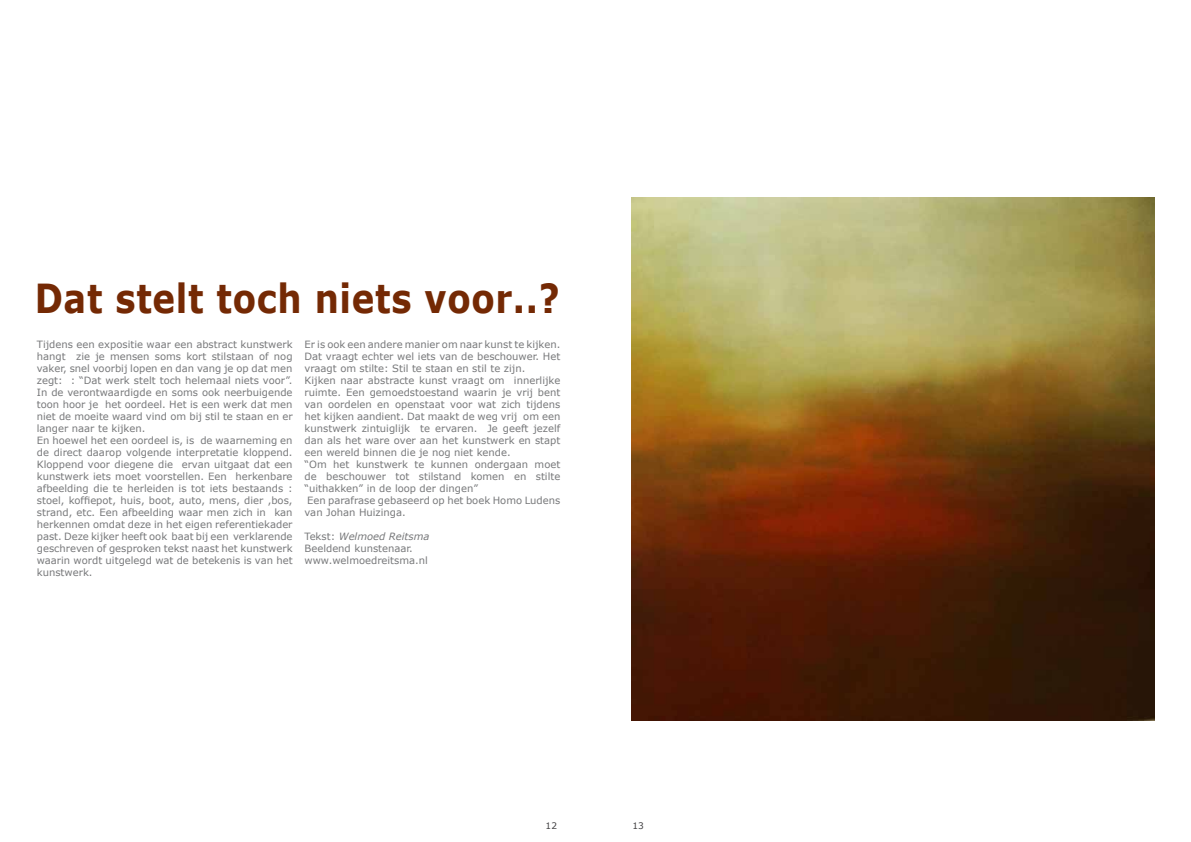
<style>
.page{position:relative;width:1191px;height:842px;background:#fff}
.page>*{position:absolute;margin:0;border:0;box-sizing:border-box;transform-origin:0 0}
.t1{font:700 40px "Verdana";letter-spacing:.02em;color:#742904;scale:.85 1}
.t2{font:10px/12px "Verdana";color:#77787a}
.t3{font:9px "Verdana";color:#414042}
.s1{font-style:italic}
</style>
<div class="page">
<img style="left:631px;top:197px;width:523px;height:523px">
<h1 class="t1" style="left:35px;top:270px;width:619px">Dat stelt toch niets voor..?</h1>
<p class="t2" style="left:37px;top:338px;width:257px">Tijdens een expositie waar een abstract kunstwerk hangt zie je mensen soms kort stilstaan of nog vaker, snel voorbij lopen en dan vang je op dat men zegt: : “Dat werk stelt toch helemaal niets voor”.<br>In de verontwaardigde en soms ook neerbuigende toon hoor je het oordeel. Het is een werk dat men niet de moeite waard vind om bij stil te staan en er langer naar te kijken.<br>En hoewel het een oordeel is, is de waarneming en de direct daarop volgende interpretatie kloppend.<br>Kloppend voor diegene die ervan uitgaat dat een kunstwerk iets moet voorstellen. Een herkenbare afbeelding die te herleiden is tot iets bestaands : stoel, koffiepot, huis, boot, auto, mens, dier ,bos, strand, etc. Een afbeelding waar men zich in kan herkennen omdat deze in het eigen referentiekader past. Deze kijker heeft ook baat bij een verklarende geschreven of gesproken tekst naast het kunstwerk waarin wordt uitgelegd wat de betekenis is van het kunstwerk.</p>
<p class="t2" style="left:304px;top:338px;width:257px">Er is ook een andere manier om naar kunst te kijken.<br>Dat vraagt echter wel iets van de beschouwer. Het vraagt om stilte: Stil te staan en stil te zijn.<br>Kijken naar abstracte kunst vraagt om innerlijke ruimte. Een gemoedstoestand waarin je vrij bent van oordelen en openstaat voor wat zich tijdens het kijken aandient. Dat maakt de weg vrij om een kunstwerk zintuiglijk te ervaren. Je geeft jezelf dan als het ware over aan het kunstwerk en stapt een wereld binnen die je nog niet kende.<br>“Om het kunstwerk te kunnen ondergaan moet de beschouwer tot stilstand komen en stilte “uithakken” in de loop der dingen”<br>Een parafrase gebaseerd op het boek Homo Ludens van Johan Huizinga.</p>
<p class="t2" style="left:304px;top:530px;width:126px">Tekst: <span class="s1">Welmoed Reitsma<br></span>Beeldend kunstenaar. www.welmoedreitsma.nl</p>
<p class="t3" style="left:545px;top:820px;width:13px">12</p>
<p class="t3" style="left:632px;top:820px;width:13px">13</p>
</div>
